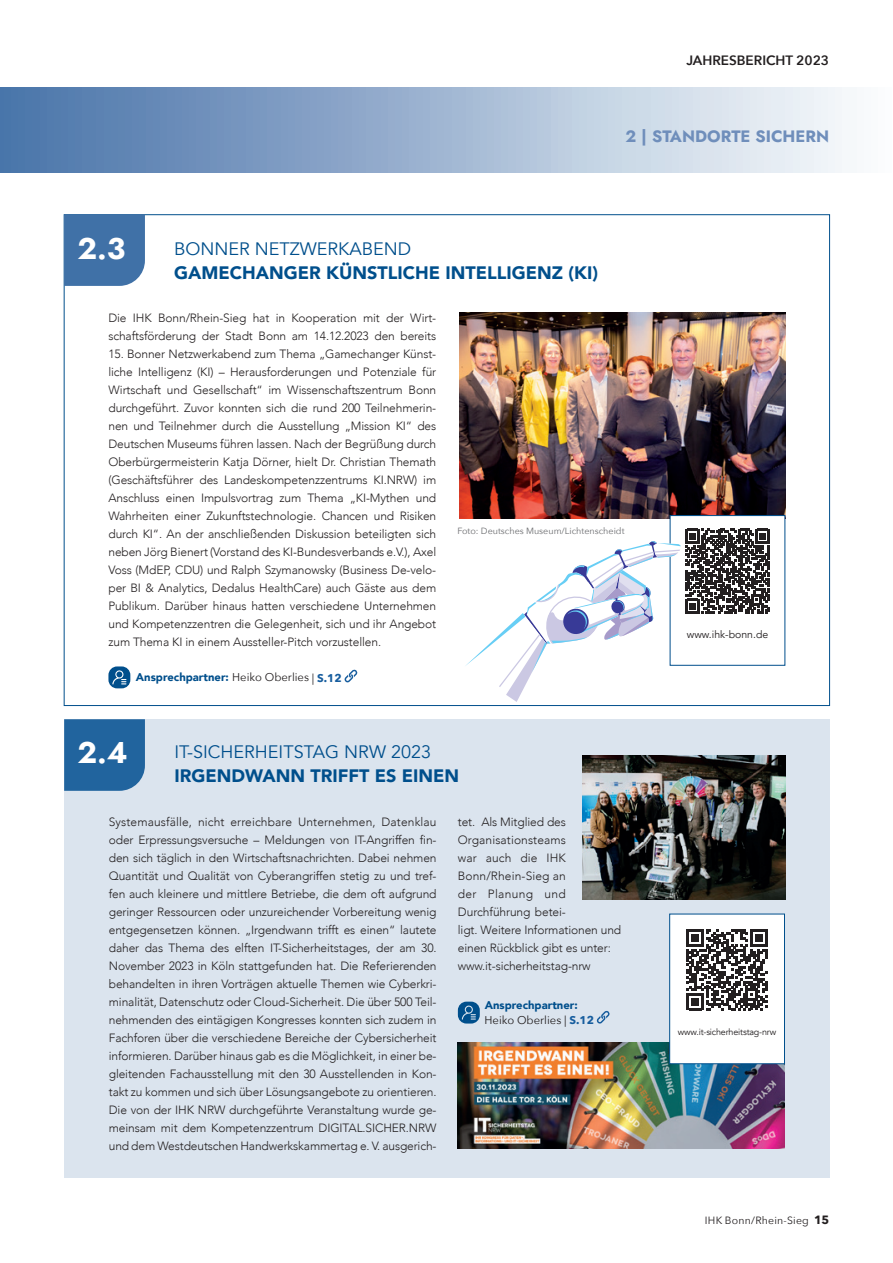
<style>
.page{position:relative;width:893px;height:1263px;background:#fff}
.page>*{position:absolute;margin:0;border:0;box-sizing:border-box;transform-origin:0 0}
.t1{font:700 30px "Jost";color:#fff}
.t2{font:900 18px "Avenir";color:#004f8c}
.t3{font:18px "Avenir";color:#004f8c}
.t4{font:700 16.5px "Jost";color:#6f8ebb}
.t5{font:600 13.5px "Avenir Next";color:#231f20}
.t6{font:300 12px/18px "Avenir";letter-spacing:-.01em;color:#231f20}
.t7{font:900 11.25px "Avenir";color:#004f8c}
.t8{font:11.25px "Avenir Next";color:#231f20}
.t9{font:10.5px "Avenir Next";letter-spacing:.02em;color:#231f20}
.t10{font:10.5px "Avenir";color:#231f20}
.t11{font:9px "Avenir Next";color:#6c6d70}
.t12{font:9px "Avenir";letter-spacing:-.02em;color:#231f20}
.s1{font-family:"Avenir Next";font-weight:400;color:#231f20}
.s2{font-family:"Avenir Next";font-weight:700;color:#175d9e}
.s3{font-weight:700;color:#175d9e}
.s4{font-weight:700;font-size:12px}
</style>
<div class="page">
<div style="left:0;top:87px;width:893px;height:85px;background:linear-gradient(to right,#4671a8,#fff)"></div>
<div style="left:64px;top:719px;width:766px;height:459px;background:#dbe4ee"></div>
<div style="left:64px;top:719px;width:81px;height:72px;background:#21649e"></div>
<svg style="left:108px;top:666px;width:22px;height:22px"></svg>
<svg style="left:345px;top:669px;width:12px;height:13px"></svg>
<svg style="left:458px;top:1002px;width:22px;height:21px"></svg>
<svg style="left:597px;top:1011px;width:13px;height:12px"></svg>
<div style="left:64px;top:214px;width:81px;height:72px;background:#4071a7"></div>
<img style="left:459px;top:313px;width:327px;height:206px">
<img style="left:583px;top:755px;width:203px;height:144px">
<img style="left:457px;top:1043px;width:328px;height:106px">
<div style="left:669px;top:914px;width:116px;height:150px;background:#fff;border:1px solid #004f8c"></div>
<svg style="left:687px;top:929px;width:80px;height:81px"></svg>
<div style="left:670px;top:515px;width:115px;height:151px;background:#fff;border:1px solid #004f8c"></div>
<svg style="left:465px;top:529px;width:305px;height:173px"></svg>
<p class="t5" style="left:686px;top:48px;width:144px">JAHRESBERICHT 2023</p>
<h1 class="t1" style="left:77px;top:227px;width:49px">2.3</h1>
<h3 class="t4" style="left:625px;top:125px;width:205px">2 | STANDORTE SICHERN</h3>
<h2 class="t3" style="left:174px;top:238px;width:239px">BONNER NETZWERKABEND</h2>
<h2 class="t2" style="left:174px;top:257px;width:425px">GAMECHANGER KÜNSTLICHE INTELLIGENZ (KI)</h2>
<p class="t6" style="left:108px;top:309px;width:329px">Die IHK Bonn/Rhein-Sieg hat in Kooperation mit der Wirt&shy;schaftsförderung der Stadt Bonn am 14.12.2023 den bereits</p>
<p class="t6" style="left:108px;top:345px;width:329px;text-align:justify">15. Bonner Netzwerkabend zum Thema „Gamechanger Künst&shy;liche Intelligenz (KI) – Herausforderungen und Potenziale für Wirtschaft und Gesellschaft“ im Wissenschaftszentrum Bonn durchgeführt. Zuvor konnten sich die rund 200 Teilnehmerin&shy;nen und Teilnehmer durch die Ausstellung „Mission KI“ des Deutschen Museums führen lassen. Nach der Begrüßung durch Oberbürgermeisterin Katja Dörner, hielt Dr. Christian Themath (Geschäftsführer des Landeskompetenzzentrums KI.NRW) im Anschluss einen Impulsvortrag zum Thema „KI-Mythen und Wahrheiten einer Zukunftstechnologie. Chancen und Risiken durch KI“. An der anschließenden Diskussion beteiligten sich neben Jörg Bienert (Vorstand des KI-Bundesverbands e.V.), Axel Voss (MdEP, CDU) und Ralph Szymanowsky (Business De-velo&shy;per BI &amp; Analytics, Dedalus HealthCare) auch Gäste aus dem Publikum. Darüber hinaus hatten verschiedene Unternehmen und Kompetenzzentren die Gelegenheit, sich und ihr Angebot zum Thema KI in einem Aussteller-Pitch vorzustellen.</p>
<p class="t7" style="left:136px;top:667px;width:207px">Ansprechpartner: <span class="s1">Heiko Oberlies |</span> <span class="s2">S.12</span></p>
<p class="t11" style="left:457px;top:523px;width:169px">Foto: Deutsches Museum/Lichtenscheidt</p>
<h1 class="t1" style="left:77px;top:732px;width:52px">2.4</h1>
<h2 class="t3" style="left:174px;top:741px;width:258px">IT-SICHERHEITSTAG NRW 2023</h2>
<h2 class="t2" style="left:174px;top:760px;width:286px">IRGENDWANN TRIFFT ES EINEN</h2>
<p class="t6" style="left:109px;top:813px;width:329px;text-align:justify">Systemausfälle, nicht erreichbare Unternehmen, Datenklau oder Erpressungsversuche – Meldungen von IT-Angriffen fin&shy;den sich täglich in den Wirtschaftsnachrichten. Dabei nehmen Quantität und Qualität von Cyberangriffen stetig zu und tref&shy;fen auch kleinere und mittlere Betriebe, die dem oft aufgrund geringer Ressourcen oder unzureichender Vorbereitung wenig entgegensetzen können. „Irgendwann trifft es einen“ lautete daher das Thema des elften IT-Sicherheitstages, der am 30.<br>November 2023 in Köln stattgefunden hat. Die Referierenden behandelten in ihren Vorträgen aktuelle Themen wie Cyberkri&shy;minalität, Datenschutz oder Cloud-Sicherheit. Die über 500 Teil&shy;nehmenden des eintägigen Kongresses konnten sich zudem in Fachforen über die verschiedene Bereiche der Cybersicherheit informieren. Darüber hinaus gab es die Möglichkeit, in einer be&shy;gleitenden Fachausstellung mit den 30 Ausstellenden in Kon&shy;takt zu kommen und sich über Lösungsangebote zu orientieren.<br>Die von der IHK NRW durchgeführte Veranstaltung wurde ge&shy;meinsam mit dem Kompetenzzentrum DIGITAL.SICHER.NRW und dem Westdeutschen Handwerkskammertag e. V. ausgerich-</p>
<p class="t6" style="left:458px;top:813px;width:165px">tet. Als Mitglied des<br>Organisationsteams<br>war auch die IHK<br>Bonn/Rhein-Sieg an<br>der Planung und<br>Durchführung betei-<br>ligt. Weitere Informationen und einen Rückblick gibt es unter: www.it-sicherheitstag-nrw</p>
<p class="t7" style="left:485px;top:995px;width:94px">Ansprechpartner:</p>
<p class="t8" style="left:484px;top:1010px;width:111px">Heiko Oberlies | <span class="s3">S.12</span></p>
<p class="t10" style="left:687px;top:628px;width:83px">www.ihk-bonn.de</p>
<p class="t12" style="left:678px;top:1026px;width:100px">www.it-sicherheitstag-nrw</p>
<p class="t9" style="left:705px;top:1211px;width:126px">IHK Bonn/Rhein-Sieg <span class="s4">15</span></p>
</div>
